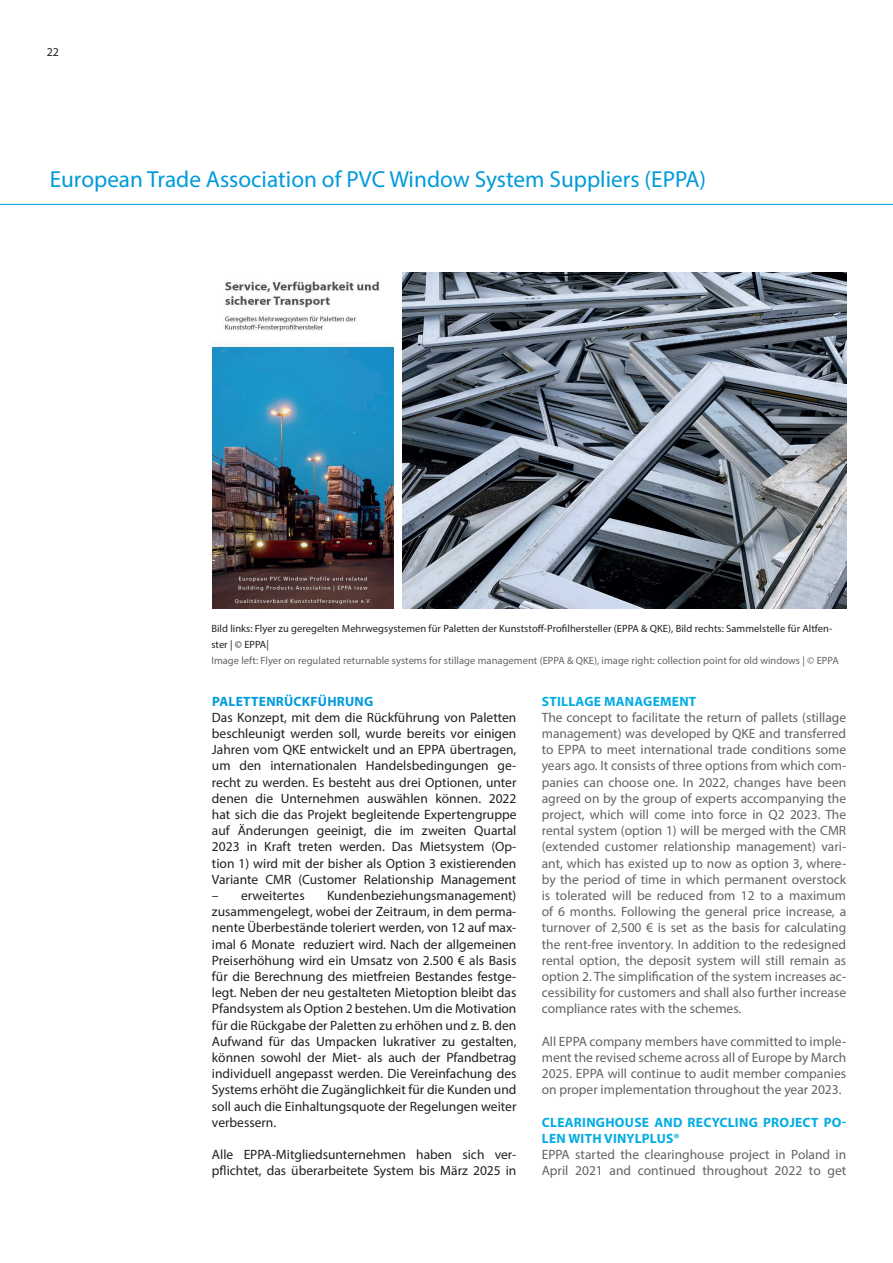
<style>
.page{position:relative;width:893px;height:1263px;background:#fff}
.page>*{position:absolute;margin:0;border:0;box-sizing:border-box;transform-origin:0 0}
.t1{font:23.25px "Myriad Pro";color:#009bdb}
.t2{font:13.5px/16.2px "Myriad Pro";color:#231f20;text-align:justify}
.t3{font:13.5px/16.2px "Myriad Pro";color:#636366;text-align:justify}
.t4{font:700 13.5px/16.2px "Myriad Pro";letter-spacing:.02em;color:#03ade2}
.t5{font:700 13.5px "Myriad Pro";letter-spacing:.02em;color:#009bdb}
.t6{font:12px "Myriad Pro";color:#231f20}
.t7{font:10.5px/16.2px "Myriad Pro";letter-spacing:.005em;color:#231f20}
.t8{font:10.5px "Myriad Pro";letter-spacing:.005em;color:#636366}
</style>
<div class="page">
<hr style="left:0;top:204px;width:893px;height:1px;background:#009bdb">
<img style="left:212px;top:281px;width:181px;height:327px">
<img style="left:402px;top:272px;width:444px;height:336px">
<p class="t6" style="left:47px;top:44px;width:14px">22</p>
<h1 class="t1" style="left:50px;top:165px;width:658px">European Trade Association of PVC Window System Suppliers (EPPA)</h1>
<p class="t7" style="left:211px;top:620px;width:622px">Bild links: Flyer zu geregelten Mehrwegsystemen für Paletten der Kunststoff-Profilhersteller (EPPA &amp; QKE), Bild rechts: Sammelstelle für Altfen&shy;ster | © EPPA|</p>
<p class="t8" style="left:211px;top:654px;width:629px">Image left: Flyer on regulated returnable systems for stillage management (EPPA &amp; QKE), image right: collection point for old windows | © EPPA</p>
<p class="t4" style="left:542px;top:692px;width:156px">STILLAGE MANAGEMENT</p>
<p class="t3" style="left:542px;top:709px;width:306px">The concept to facilitate the return of pallets (stillage management) was developed by QKE and transferred to EPPA to meet international trade conditions some years ago. It consists of three options from which com&shy;panies can choose one. In 2022, changes have been agreed on by the group of experts accompanying the project, which will come into force in Q2 2023. The rental system (option 1) will be merged with the CMR (extended customer relationship management) vari&shy;ant, which has existed up to now as option 3, where&shy;by the period of time in which permanent overstock is tolerated will be reduced from 12 to a maximum of 6 months. Following the general price increase, a turnover of 2,500 € is set as the basis for calculating the rent-free inventory. In addition to the redesigned rental option, the deposit system will still remain as option 2. The simplification of the system increases ac&shy;cessibility for customers and shall also further increase compliance rates with the schemes.</p>
<p class="t3" style="left:542px;top:1033px;width:306px">All EPPA company members have committed to imple&shy;ment the revised scheme across all of Europe by March 2025. EPPA will continue to audit member companies on proper implementation throughout the year 2023.</p>
<p class="t4" style="left:542px;top:1114px;width:306px">CLEARINGHOUSE AND RECYCLING PROJECT PO-<br>LEN WITH VINYLPLUS®</p>
<p class="t3" style="left:542px;top:1146px;width:306px">EPPA started the clearinghouse project in Poland in<br>April 2021 and continued throughout 2022 to get</p>
<p class="t5" style="left:212px;top:692px;width:163px">PALETTENRÜCKFÜHRUNG</p>
<p class="t2" style="left:212px;top:709px;width:306px">Das Konzept, mit dem die Rückführung von Paletten beschleunigt werden soll, wurde bereits vor einigen Jahren vom QKE entwickelt und an EPPA übertragen, um den internationalen Handelsbedingungen ge&shy;recht zu werden. Es besteht aus drei Optionen, unter denen die Unternehmen auswählen können. 2022 hat sich die das Projekt begleitende Expertengruppe auf Änderungen geeinigt, die im zweiten Quartal 2023 in Kraft treten werden. Das Mietsystem (Op&shy;tion 1) wird mit der bisher als Option 3 existierenden Variante CMR (Customer Relationship Management</p>
<p class="t2" style="left:212px;top:887px;width:94px">– erweitertes</p>
<p class="t2" style="left:212px;top:887px;width:306px;text-indent:115px">Kundenbeziehungsmanagement) zusammengelegt, wobei der Zeitraum, in dem perma&shy;nente Überbestände toleriert werden, von 12 auf max&shy;imal 6 Monate reduziert wird. Nach der allgemeinen Preiserhöhung wird ein Umsatz von 2.500 € als Basis für die Berechnung des mietfreien Bestandes festge&shy;legt. Neben der neu gestalteten Mietoption bleibt das Pfandsystem als Option 2 bestehen. Um die Motivation für die Rückgabe der Paletten zu erhöhen und z. B. den Aufwand für das Umpacken lukrativer zu gestalten, können sowohl der Miet- als auch der Pfandbetrag individuell angepasst werden. Die Vereinfachung des Systems erhöht die Zugänglichkeit für die Kunden und soll auch die Einhaltungsquote der Regelungen weiter verbessern.</p>
<p class="t2" style="left:212px;top:1146px;width:306px">Alle EPPA-Mitgliedsunternehmen haben sich ver&shy;pflichtet, das überarbeitete System bis März 2025 in</p>
</div>
